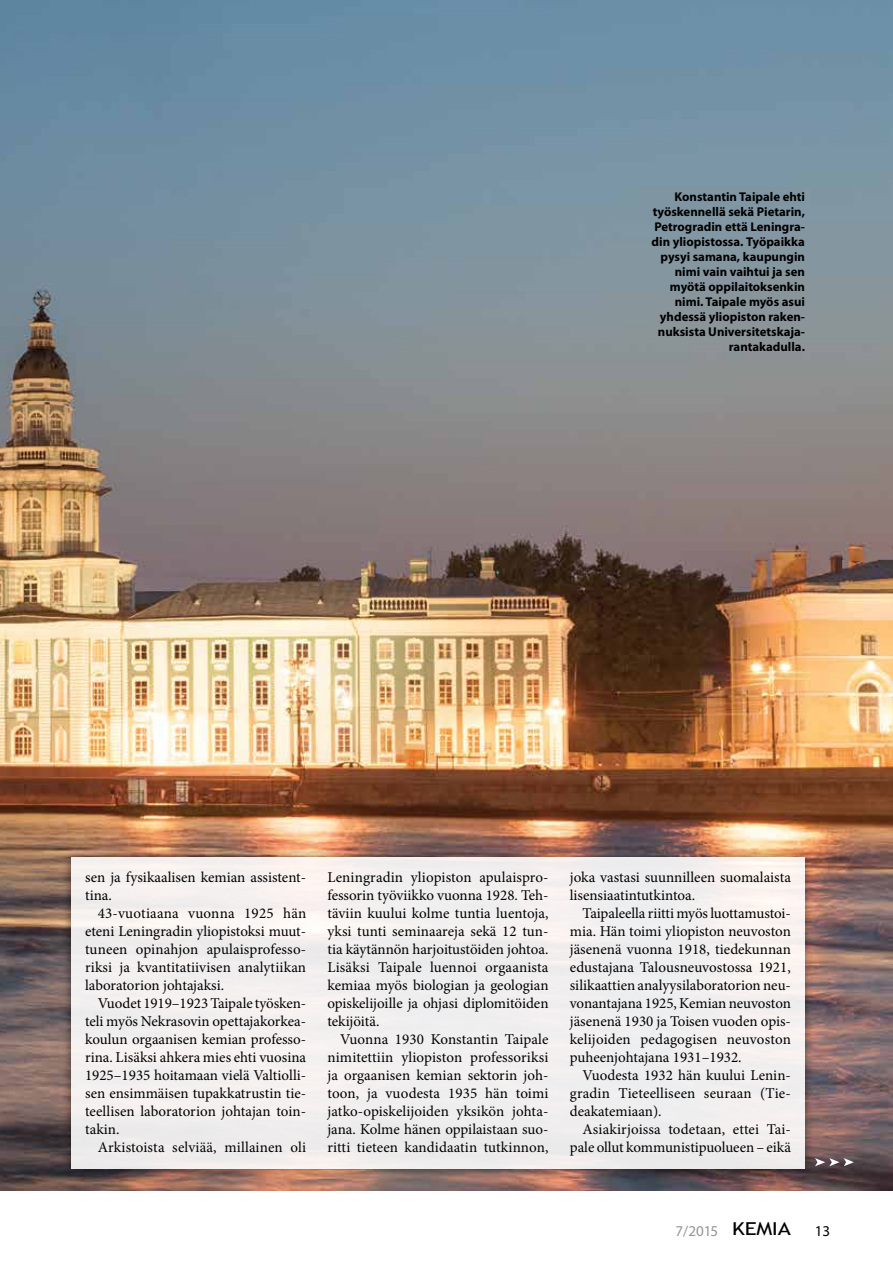
<style>
.page{position:relative;width:893px;height:1263px;background:#fff}
.page>*{position:absolute;margin:0;border:0;box-sizing:border-box;transform-origin:0 0}
.t1{font:15px/18px "Minion Pro";color:#000;text-align:justify}
.t2{font:15px "Myriad Pro";color:#939598}
.t3{font:15px "Myriad Pro";color:#000}
.t4{font:700 12.75px/15px "Myriad Pro";color:#000;text-align:right}
.s1{font-family:"Trebuchet MS";font-size:17.85px;color:#000}
</style>
<div class="page">
<img style="left:0;top:0;width:893px;height:1191px">
<svg style="left:815px;top:1158px;width:39px;height:8px"></svg>
<div style="left:62px;top:848px;width:752px;height:330px;background:#000;opacity:.55"></div>
<div style="left:71px;top:857px;width:734px;height:311px;background:#f1efef"></div>
<p class="t4" style="left:652px;top:189px;width:155px">Konstantin Taipale ehti työskennellä sekä Pietarin,<br>Petrogradin että Leningra&shy;din yliopistossa. Työpaikka pysyi samana, kaupungin nimi vain vaihtui ja sen myötä oppilaitoksenkin nimi. Taipale myös asui yhdessä yliopiston raken&shy;nuksista Universitetskaja&shy;rantakadulla.</p>
<p class="t1" style="left:85px;top:868px;width:223px">sen ja fysikaalisen kemian assistent&shy;tina.</p>
<p class="t1" style="left:85px;top:904px;width:223px;text-indent:13px">43-vuotiaana vuonna 1925 hän eteni Leningradin yliopistoksi muut&shy;tuneen opinahjon apulaisprofesso&shy;riksi ja kvantitatiivisen analytiikan laboratorion johtajaksi.</p>
<p class="t1" style="left:85px;top:994px;width:223px;text-indent:13px">Vuodet 1919–1923 Taipale työsken&shy;teli myös Nekrasovin opettajakorkea&shy;koulun orgaanisen kemian professo&shy;rina. Lisäksi ahkera mies ehti vuosina 1925–1935 hoitamaan vielä Valtiolli&shy;sen ensimmäisen tupakkatrustin tie&shy;teellisen laboratorion johtajan toin&shy;takin.</p>
<p class="t1" style="left:98px;top:1138px;width:210px">Arkistoista selviää, millainen oli</p>
<p class="t1" style="left:327px;top:868px;width:223px">Leningradin yliopiston apulaispro&shy;fessorin työviikko vuonna 1928. Teh&shy;täviin kuului kolme tuntia luentoja, yksi tunti seminaareja sekä 12 tun&shy;tia käytännön harjoitustöiden johtoa.<br>Lisäksi Taipale luennoi orgaanista kemiaa myös biologian ja geologian opiskelijoille ja ohjasi diplomitöiden tekijöitä.</p>
<p class="t1" style="left:327px;top:1030px;width:223px;text-indent:13px">Vuonna 1930 Konstantin Taipale nimitettiin yliopiston professoriksi ja orgaanisen kemian sektorin joh&shy;toon, ja vuodesta 1935 hän toimi jatko-opiskelijoiden yksikön johta&shy;jana. Kolme hänen oppilaistaan suo&shy;ritti tieteen kandidaatin tutkinnon,</p>
<p class="t1" style="left:570px;top:868px;width:223px">joka vastasi suunnilleen suomalaista lisensiaatintutkintoa.</p>
<p class="t1" style="left:570px;top:904px;width:223px;text-indent:13px">Taipaleella riitti myös luottamustoi&shy;mia. Hän toimi yliopiston neuvoston jäsenenä vuonna 1918, tiedekunnan edustajana Talousneuvostossa 1921, silikaattien analyysilaboratorion neu&shy;vonantajana 1925, Kemian neuvoston jäsenenä 1930 ja Toisen vuoden opis&shy;kelijoiden pedagogisen neuvoston puheenjohtajana 1931–1932.</p>
<p class="t1" style="left:570px;top:1066px;width:223px;text-indent:13px">Vuodesta 1932 hän kuului Lenin&shy;gradin Tieteelliseen seuraan (Tie&shy;deakatemiaan).</p>
<p class="t1" style="left:570px;top:1120px;width:223px;text-align:right">Asiakirjoissa todetaan, ettei Tai&shy;pale ollut kommunistipuolueen – eikä</p>
<p class="t2" style="left:676px;top:1222px;width:117px">7/2015 <span class="s1">KEMIA</span></p>
<p class="t3" style="left:815px;top:1222px;width:17px">13</p>
</div>
